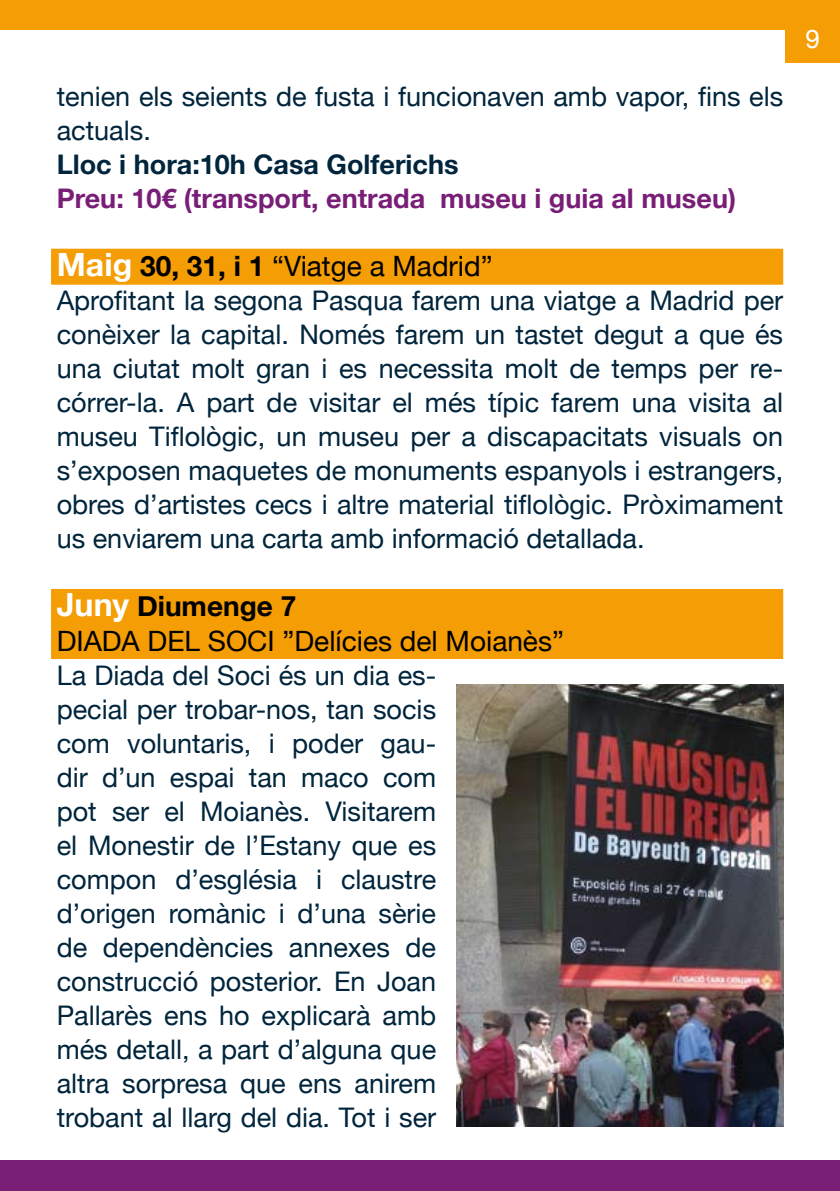
<style>
.page{position:relative;width:840px;height:1191px;background:#fff}
.page>*{position:absolute;margin:0;border:0;box-sizing:border-box;transform-origin:0 0}
.t1{font:28px/34px "Helvetica Neue";color:#000}
.t2{font:27px/34px "Helvetica Neue";color:#00253c;text-align:justify}
.t3{font:700 27px "Helvetica Neue";color:#791e77}
.t4{font:700 27px "Helvetica Neue";color:#00253c}
.t5{font:26px "Helvetica Neue";color:#fff}
.s1{font-weight:700;font-size:32px;color:#fff}
.s2{font-weight:700}
</style>
<div class="page">
<div style="left:0;top:0;width:839px;height:29px;background:#f49d05"></div>
<div style="left:0;top:1161px;width:839px;height:30px;background:#791e77"></div>
<img style="left:456px;top:684px;width:326px;height:442px">
<div style="left:784px;top:9px;width:55px;height:53px;background:#f49d05"></div>
<div style="left:51px;top:249px;width:731px;height:36px;background:#f49d05"></div>
<div style="left:51px;top:589px;width:731px;height:36px;background:#f49d05"></div>
<div style="left:51px;top:623px;width:731px;height:36px;background:#f49d05"></div>
<p class="t2" style="left:57px;top:79px;width:727px">tenien els seients de fusta i funcionaven amb vapor, fins els actuals.</p>
<p class="t4" style="left:57px;top:148px;width:403px">Lloc i hora:10h Casa Golferichs</p>
<p class="t3" style="left:57px;top:182px;width:680px">Preu: 10€ (transport, entrada museu i guia al museu)</p>
<p class="t1" style="left:57px;top:249px;width:437px"><span class="s1">Maig</span> <span class="s2">30, 31, i 1</span> “Viatge a Madrid”</p>
<p class="t2" style="left:57px;top:283px;width:727px">Aprofitant la segona Pasqua farem una viatge a Madrid per conèixer la capital. Només farem un tastet degut a que és una ciutat molt gran i es necessita molt de temps per re&shy;córrer-la. A part de visitar el més típic farem una visita al museu Tiflològic, un museu per a discapacitats visuals on s’exposen maquetes de monuments espanyols i estrangers, obres d’artistes cecs i altre material tiflològic. Pròximament us enviarem una carta amb informació detallada.</p>
<p class="t1" style="left:57px;top:589px;width:508px"><span class="s1">Juny</span> <span class="s2">Diumenge 7<br></span>DIADA DEL SOCI ”Delícies del Moianès”</p>
<p class="t2" style="left:57px;top:657px;width:381px">La Diada del Soci és un dia es&shy;pecial per trobar-nos, tan socis com voluntaris, i poder gau&shy;dir d’un espai tan maco com pot ser el Moianès. Visitarem el Monestir de l’Estany que es compon d’església i claustre d’origen romànic i d’una sèrie de dependències annexes de construcció posterior. En Joan Pallarès ens ho explicarà amb més detall, a part d’alguna que altra sorpresa que ens anirem trobant al llarg del dia. Tot i ser</p>
<p class="t5" style="left:805px;top:23px;width:16px">9</p>
</div>
